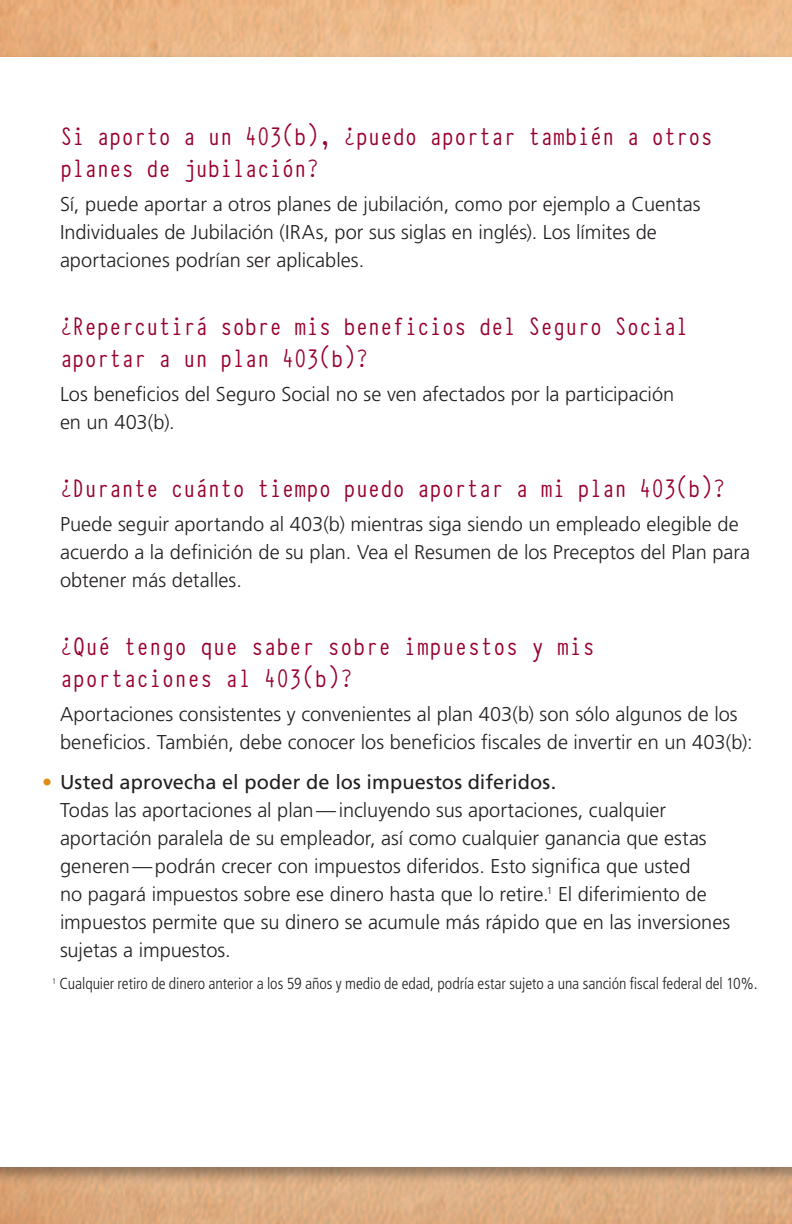
<style>
.page{position:relative;width:792px;height:1224px;background:#fff}
.page>*{position:absolute;margin:0;border:0;box-sizing:border-box;transform-origin:0 0}
.t1{font:28px/32px "Typewriter Condensed";letter-spacing:-.01em;color:#98012d}
.t2{font:300 20px/28px "Frutiger LT Std";color:#231f20}
.t3{font:300 condensed 16px "Frutiger LT Std";letter-spacing:-.005em;color:#231f20}
.s1{font-weight:400;color:#df8b17}
.s2{font-weight:400}
</style>
<div class="page">
<img style="left:0;top:0;width:792px;height:1224px">
<div style="left:0;top:57px;width:792px;height:1110px;background:#fff"></div>
<h1 class="t1" style="left:60px;top:119px;width:655px">Si aporto a un 403(b), ¿puedo aportar también a otros planes de jubilación?</h1>
<p class="t2" style="left:60px;top:190px;width:642px">Sí, puede aportar a otros planes de jubilación, como por ejemplo a Cuentas<br>Individuales de Jubilación (IRAs, por sus siglas en inglés). Los límites de aportaciones podrían ser aplicables.</p>
<h1 class="t1" style="left:60px;top:309px;width:630px">¿Repercutirá sobre mis beneficios del Seguro Social aportar a un plan 403(b)?</h1>
<p class="t2" style="left:60px;top:380px;width:616px">Los beneficios del Seguro Social no se ven afectados por la participación en un 403(b).</p>
<h1 class="t1" style="left:60px;top:471px;width:667px">¿Durante cuánto tiempo puedo aportar a mi plan 403(b)?</h1>
<p class="t2" style="left:60px;top:510px;width:691px">Puede seguir aportando al 403(b) mientras siga siendo un empleado elegible de acuerdo a la definición de su plan. Vea el Resumen de los Preceptos del Plan para obtener más detalles.</p>
<h1 class="t1" style="left:60px;top:629px;width:536px">¿Qué tengo que saber sobre impuestos y mis aportaciones al 403(b)?</h1>
<p class="t2" style="left:60px;top:700px;width:694px">Aportaciones consistentes y convenientes al plan 403(b) son sólo algunos de los beneficios. También, debe conocer los beneficios fiscales de invertir en un 403(b):</p>
<p class="t2" style="left:60px;top:768px;width:672px;text-indent:-18px"><span class="s1">•</span> <span class="s2">Usted aprovecha el poder de los impuestos diferidos.<br></span>Todas las aportaciones al plan—incluyendo sus aportaciones, cualquier aportación paralela de su empleador, así como cualquier ganancia que estas generen—podrán crecer con impuestos diferidos. Esto significa que usted<br>no pagará impuestos sobre ese dinero hasta que lo retire.<sup>1</sup> El diferimiento de impuestos permite que su dinero se acumule más rápido que en las inversiones sujetas a impuestos.</p>
<p class="t3" style="left:52px;top:974px;width:707px"><sup>1</sup> Cualquier retiro de dinero anterior a los 59 años y medio de edad, podría estar sujeto a una sanción fiscal federal del 10%.</p>
</div>
